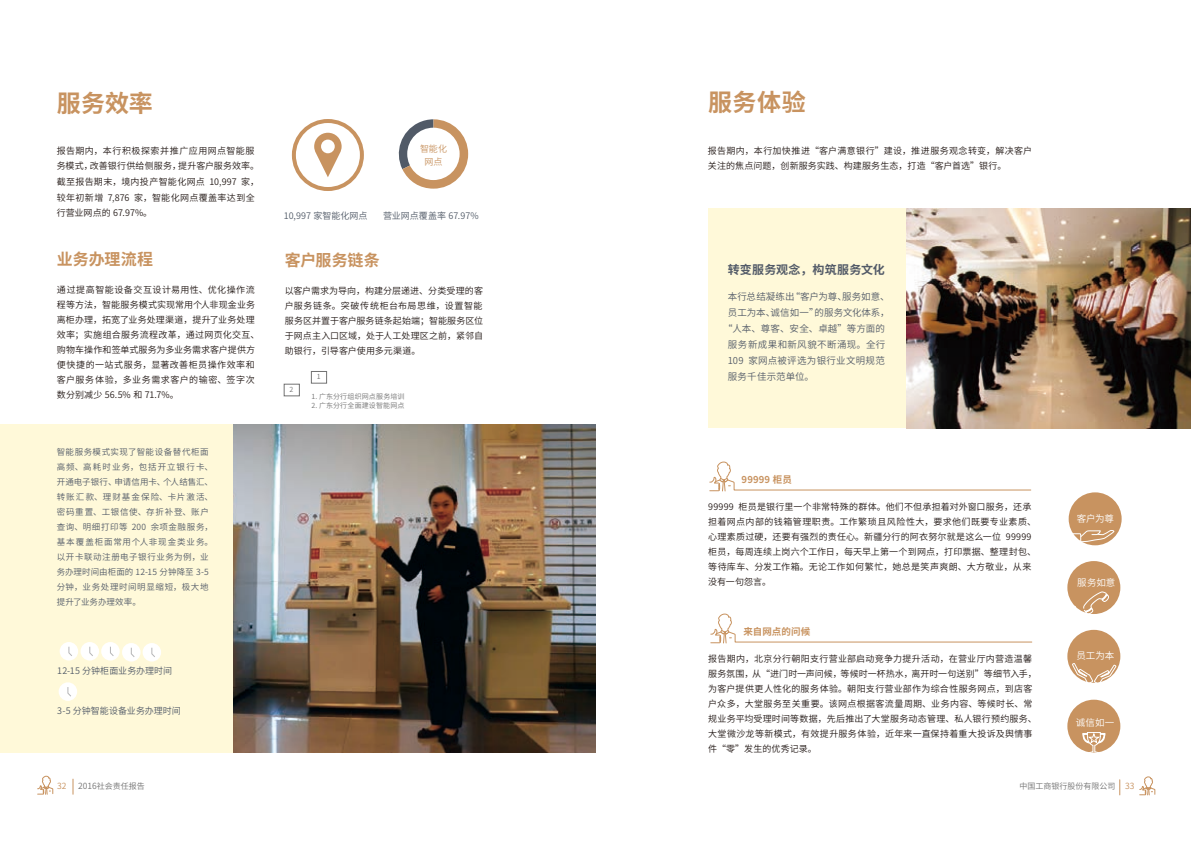
<style>
.page{position:relative;width:1191px;height:842px;background:#fff}
.page>*{position:absolute;margin:0;border:0;box-sizing:border-box;transform-origin:0 0}
.t1{font:700 24px "Source Han Sans CN";letter-spacing:.015em;color:#c89360}
.t2{font:700 16px "Source Han Sans CN";color:#c89360}
.t3{font:700 12px "Source Han Sans CN";letter-spacing:.015em;color:#535b68}
.t4{font:9.5px "Source Han Sans CN";color:#535b68}
.t5{font:9.5px "Source Han Sans CN";letter-spacing:.02em;color:#535b68}
.t6{font:9.5px "Source Han Sans CN";letter-spacing:-.005em;color:#535b68}
.t7{font:9.5px "Source Han Sans CN";letter-spacing:.04em;color:#535b68}
.t8{font:9.5px "Source Han Sans CN";color:#fff}
.t9{font:700 9.5px "Source Han Sans CN";letter-spacing:.015em;color:#c89360}
.t10{font:9px/15px "Source Han Sans CN";letter-spacing:.025em;color:#231916}
.t11{font:9px "Source Han Sans CN";letter-spacing:.005em;color:#515a67}
.t12{font:9px "Source Han Sans CN";color:#231916}
.t13{font:9px/13px "Source Han Sans CN";color:#c89360;text-align:center}
.t14{font:8.5px/15px "Source Han Sans CN";letter-spacing:.07em;color:#535b68}
.t15{font:8.5px "Source Han Sans CN";color:#c89360}
.t16{font:8px "Source Han Sans CN";color:#727272}
.t17{font:7px "Source Han Sans CN";letter-spacing:.015em;color:#727272}
.s1{color:#3f3b3a}
.s2{font-size:8.5px}
.s3{font-size:8.5px;color:#c89360}
</style>
<div class="page">
<img style="left:232px;top:424px;width:363px;height:328px">
<div style="left:708px;top:208px;width:198px;height:220px;background:#fff9d9"></div>
<svg style="left:709px;top:461px;width:322px;height:31px"></svg>
<svg style="left:710px;top:613px;width:322px;height:31px"></svg>
<svg style="left:37px;top:776px;width:16px;height:19px"></svg>
<img style="left:906px;top:208px;width:285px;height:220px">
<div style="left:0;top:424px;width:232px;height:329px;background:#fff9d9"></div>
<svg style="left:398px;top:119px;width:70px;height:70px"></svg>
<div style="left:407px;top:128px;width:52px;height:52px;background:#fff;border-radius:50%"></div>
<div style="left:292px;top:119px;width:72px;height:72px;border:4px solid #c89360;border-radius:50%"></div>
<svg style="left:314px;top:133px;width:27px;height:44px"></svg>
<div style="left:60px;top:642px;width:18px;height:18px;background:#fff;border-radius:50%"></div>
<svg style="left:68px;top:646px;width:4px;height:10px"></svg>
<div style="left:81px;top:642px;width:18px;height:18px;background:#fff;border-radius:50%"></div>
<svg style="left:89px;top:646px;width:4px;height:10px"></svg>
<div style="left:101px;top:642px;width:19px;height:18px;background:#fff;border-radius:50%"></div>
<svg style="left:110px;top:646px;width:4px;height:10px"></svg>
<div style="left:122px;top:643px;width:19px;height:18px;background:#fff;border-radius:50%"></div>
<svg style="left:130px;top:647px;width:5px;height:10px"></svg>
<div style="left:143px;top:643px;width:18px;height:18px;background:#fff;border-radius:50%"></div>
<svg style="left:151px;top:647px;width:4px;height:10px"></svg>
<div style="left:59px;top:682px;width:18px;height:19px;background:#fff;border-radius:50%"></div>
<svg style="left:67px;top:687px;width:4px;height:10px"></svg>
<div style="left:311px;top:371px;width:16px;height:12px;border:1px solid #727272"></div>
<div style="left:284px;top:384px;width:15px;height:12px;border:1px solid #727272"></div>
<div style="left:1068px;top:492px;width:53px;height:53px;background:#c89360;border-radius:50%"></div>
<svg style="left:1070px;top:529px;width:44px;height:16px"></svg>
<div style="left:1067px;top:630px;width:53px;height:53px;background:#c89360;border-radius:50%"></div>
<svg style="left:1071px;top:663px;width:46px;height:20px"></svg>
<div style="left:1067px;top:561px;width:53px;height:53px;background:#c89360;border-radius:50%"></div>
<svg style="left:1074px;top:591px;width:34px;height:23px"></svg>
<div style="left:1067px;top:700px;width:53px;height:53px;background:#c89360;border-radius:50%"></div>
<svg style="left:1082px;top:732px;width:24px;height:21px"></svg>
<svg style="left:73px;top:779px;width:1px;height:15px"></svg>
<svg style="left:1119px;top:780px;width:1px;height:15px"></svg>
<svg style="left:1139px;top:776px;width:16px;height:19px"></svg>
<h1 class="t1" style="left:57px;top:90px;width:98px">服务效率</h1>
<p class="t10" style="left:57px;top:143px;width:204px">报告期内，本行积极探索并推广应用网点智能服务模式，改善银行供给侧服务，提升客户服务效率。</p>
<p class="t10" style="left:57px;top:173px;width:204px;line-height:16px">截至报告期末，境内投产智能化网点 10<span class="s1">,</span>997 家，较年初新增 7<span class="s1">,</span>876 家，智能化网点覆盖率达到全</p>
<p class="t12" style="left:57px;top:207px;width:97px">行营业网点的 67.97%。</p>
<h2 class="t2" style="left:57px;top:250px;width:98px">业务办理流程</h2>
<p class="t10" style="left:57px;top:282px;width:204px">通过提高智能设备交互设计易用性、优化操作流程等方法，智能服务模式实现常用个人非现金业务离柜办理，拓宽了业务处理渠道，提升了业务处理效率 ；实施组合服务流程改革，通过网页化交互、购物车操作和签单式服务为多业务需求客户提供方便快捷的一站式服务，显著改善柜员操作效率和客户服务体验，多业务需求客户的输密、签字次数分别减少 56.5% 和 71.7%。</p>
<p class="t14" style="left:57px;top:444px;width:158px">智能服务模式实现了智能设备替代柜面高频、高耗时业务，包括开立银行卡、开通电子银行、申请信用卡、个人结售汇、转账汇款、理财基金保险、卡片激活、密码重置、工银信使、存折补登、账户查询、明细打印等 200 余项金融服务，基本覆盖柜面常用个人非现金类业务。以开卡联动注册电子银行业务为例，业务办理时间由柜面的 12-15 分钟降至 3-5分钟，业务处理时间明显缩短，极大地提升了业务办理效率。</p>
<p class="t11" style="left:57px;top:666px;width:116px">12-15 分钟柜面业务办理时间</p>
<p class="t11" style="left:57px;top:706px;width:125px">3-5 分钟智能设备业务办理时间</p>
<p class="t13" style="left:420px;top:142px;width:29px">智能化网点</p>
<p class="t11" style="left:284px;top:210px;width:85px">10,997 家智能化网点</p>
<p class="t11" style="left:383px;top:210px;width:97px">营业网点覆盖率 67.97%</p>
<h2 class="t2" style="left:285px;top:251px;width:96px">客户服务链条</h2>
<p class="t10" style="left:285px;top:283px;width:200px;text-align:justify">以客户需求为导向，构建分层递进、分类受理的客户服务链条。突破传统柜台布局思维，设置智能服务区并置于客户服务链条起始端；智能服务区位于网点主入口区域，处于人工处理区之前，紧邻自助银行，引导客户使用多元渠道。</p>
<p class="t17" style="left:289px;top:386px;width:5px">2</p>
<p class="t17" style="left:317px;top:373px;width:5px">1</p>
<p class="t17" style="left:311px;top:393px;width:95px">1. 广东分行组织网点服务培训</p>
<p class="t17" style="left:311px;top:402px;width:95px">2. 广东分行全面建设智能网点</p>
<h1 class="t1" style="left:708px;top:89px;width:99px">服务体验</h1>
<p class="t10" style="left:708px;top:143px;width:326px">报告期内，本行加快推进“客户满意银行”建设，推进服务观念转变，解决客户关注的焦点问题，创新服务实践、构建服务生态，打造“客户首选”银行。</p>
<h3 class="t3" style="left:728px;top:263px;width:158px">转变服务观念，构筑服务文化</h3>
<p class="t6" style="left:728px;top:291px;width:163px">本行总结凝练出“客户为尊、服务如意、</p>
<p class="t4" style="left:728px;top:307px;width:163px">员工为本、诚信如一”的服务文化体系，</p>
<p class="t4" style="left:723px;top:323px;width:163px">“人本、尊客、安全、卓越”等方面的</p>
<p class="t7" style="left:728px;top:339px;width:159px">服务新成果和新风貌不断涌现。全行</p>
<p class="t5" style="left:728px;top:355px;width:158px">109 家网点被评选为银行业文明规范</p>
<p class="t5" style="left:728px;top:371px;width:88px">服务千佳示范单位。</p>
<p class="t9" style="left:741px;top:474px;width:52px">99999 柜员</p>
<p class="t10" style="left:708px;top:499px;width:329px">99999 柜员是银行里一个非常特殊的群体。他们不但承担着对外窗口服务，还承担着网点内部的钱箱管理职责。工作繁琐且风险性大，要求他们既要专业素质、心理素质过硬，还要有强烈的责任心。新疆分行的阿衣努尔就是这么一位 99999柜员，每周连续上岗六个工作日，每天早上第一个到网点，打印票据、整理封包、等待库车、分发工作箱。无论工作如何繁忙，她总是笑声爽朗、大方敬业，从来没有一句怨言。</p>
<p class="t9" style="left:743px;top:626px;width:68px">来自网点的问候</p>
<p class="t10" style="left:708px;top:651px;width:330px">报告期内，北京分行朝阳支行营业部启动竞争力提升活动，在营业厅内营造温馨服务氛围，从“进门时一声问候，等候时一杯热水，离开时一句送别”等细节入手，为客户提供更人性化的服务体验。朝阳支行营业部作为综合性服务网点，到店客户众多，大堂服务至关重要。该网点根据客流量周期、业务内容、等候时长、常规业务平均受理时间等数据，先后推出了大堂服务动态管理、私人银行预约服务、大堂微沙龙等新模式，有效提升服务体验，近年来一直保持着重大投诉及舆情事件“零”发生的优秀记录。</p>
<p class="t8" style="left:1077px;top:513px;width:39px">客户为尊</p>
<p class="t8" style="left:1077px;top:577px;width:40px">服务如意</p>
<p class="t8" style="left:1076px;top:650px;width:39px">员工为本</p>
<p class="t8" style="left:1076px;top:717px;width:40px">诚信如一</p>
<p class="t15" style="left:57px;top:781px;width:11px">32</p>
<p class="t16" style="left:78px;top:782px;width:68px"><span class="s2">2016</span>社会责任报告</p>
<p class="t16" style="left:1019px;top:782px;width:116px">中国工商银行股份有限公司 <span class="s3">33</span></p>
</div>
